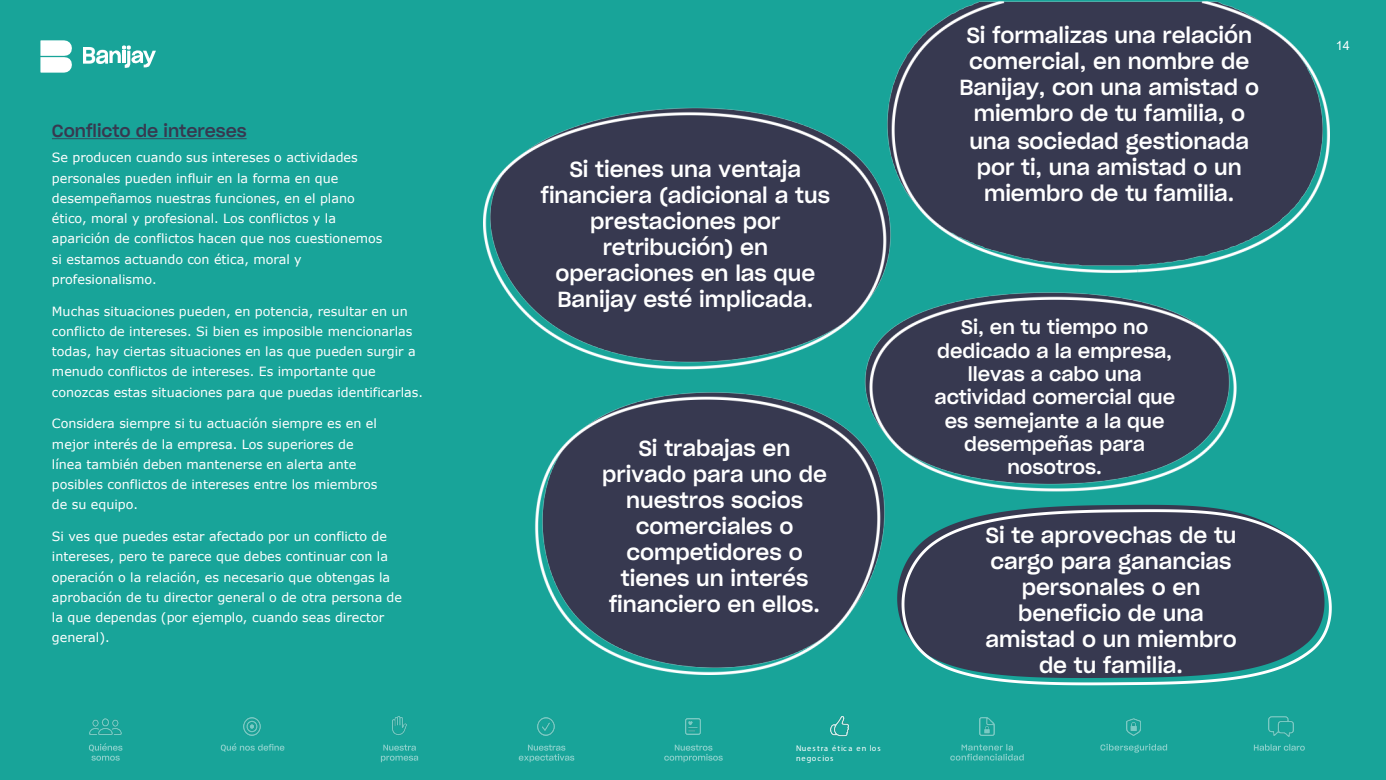
<style>
.page{position:relative;width:1386px;height:780px;background:#fff}
.page>*{position:absolute;margin:0;border:0;box-sizing:border-box;transform-origin:0 0}
.t1{font:21.44px/26px "Sharp Grotesk Medium 20";color:#fff;text-align:center}
.t2{font:19.25px/23.4px "Sharp Grotesk Medium 20";color:#fff;text-align:center}
.t3{font:17.15px "Sharp Grotesk Medium 20";color:#373950}
.t4{font:12.69px/20.2px "Verdana";color:#fff}
.t5{font:12.69px "Arial";color:#fff}
.t6{font:8.31px/10px "Myriad Pro";letter-spacing:.105em;color:#fff}
</style>
<div class="page">
<div style="left:0;top:0;width:1385px;height:779px;background:#18a499"></div>
<svg style="left:52px;top:138px;width:194px;height:1px"></svg>
<img style="left:84px;top:48px;width:24px;height:15px">
<svg style="left:109px;top:45px;width:47px;height:23px"></svg>
<svg style="left:40px;top:40px;width:32px;height:33px"></svg>
<svg style="left:89px;top:743px;width:33px;height:17px"></svg>
<svg style="left:221px;top:743px;width:63px;height:8px"></svg>
<svg style="left:381px;top:744px;width:37px;height:17px"></svg>
<svg style="left:518px;top:744px;width:56px;height:17px"></svg>
<svg style="left:664px;top:744px;width:58px;height:17px"></svg>
<svg style="left:1253px;top:744px;width:51px;height:6px"></svg>
<img style="left:89px;top:718px;width:32px;height:16px">
<img style="left:243px;top:717px;width:18px;height:17px">
<img style="left:393px;top:716px;width:13px;height:19px">
<img style="left:537px;top:717px;width:17px;height:17px">
<img style="left:685px;top:718px;width:15px;height:16px">
<img style="left:830px;top:716px;width:18px;height:19px">
<img style="left:979px;top:717px;width:15px;height:18px">
<img style="left:1126px;top:718px;width:14px;height:17px">
<img style="left:1268px;top:716px;width:24px;height:20px">
<svg style="left:950px;top:744px;width:73px;height:16px"></svg>
<svg style="left:1100px;top:743px;width:67px;height:9px"></svg>
<img style="left:483px;top:1px;width:846px;height:672px">
<svg style="left:897px;top:504px;width:427px;height:169px"></svg>
<svg style="left:900px;top:507px;width:432px;height:179px"></svg>
<p class="t3" style="left:52px;top:117px;width:196px">Conflicto de intereses</p>
<p class="t4" style="left:52px;top:147px;width:332px">Se producen cuando sus intereses o actividades personales pueden influir en la forma en que desempeñamos nuestras funciones, en el plano ético, moral y profesional. Los conflictos y la aparición de conflictos hacen que nos cuestionemos si estamos actuando con ética, moral y profesionalismo.</p>
<p class="t4" style="left:52px;top:300px;width:372px">Muchas situaciones pueden, en potencia, resultar en un conflicto de intereses. Si bien es imposible mencionarlas todas, hay ciertas situaciones en las que pueden surgir a menudo conflictos de intereses. Es importante que conozcas estas situaciones para que puedas identificarlas.</p>
<p class="t4" style="left:52px;top:413px;width:327px">Considera siempre si tu actuación siempre es en el mejor interés de la empresa. Los superiores de línea también deben mantenerse en alerta ante posibles conflictos de intereses entre los miembros de su equipo.</p>
<p class="t4" style="left:52px;top:526px;width:351px">Si ves que puedes estar afectado por un conflicto de intereses, pero te parece que debes continuar con la operación o la relación, es necesario que obtengas la aprobación de tu director general o de otra persona de la que dependas (por ejemplo, cuando seas director general).</p>
<p class="t1" style="left:541px;top:155px;width:290px">Si tienes una ventaja financiera (adicional a tus prestaciones por retribución) en operaciones en las que<br>Banijay esté implicada.</p>
<p class="t1" style="left:602px;top:433px;width:226px">Si trabajas en privado para uno de nuestros socios comerciales o competidores o tienes un interés financiero en ellos.</p>
<p class="t6" style="left:796px;top:742px;width:86px">Nuestra ética en los negocios</p>
<p class="t1" style="left:959px;top:21px;width:301px">Si formalizas una relación comercial, en nombre de<br>Banijay, con una amistad o miembro de tu familia, o</p>
<p class="t1" style="left:969px;top:126px;width:281px;line-height:26.2px">una sociedad gestionada por ti, una amistad o un miembro de tu familia.</p>
<p class="t2" style="left:934px;top:314px;width:242px">Si, en tu tiempo no dedicado a la empresa, llevas a cabo una actividad comercial que es semejante a la que desempeñas para nosotros.</p>
<p class="t1" style="left:985px;top:520px;width:253px">Si te aprovechas de tu cargo para ganancias personales o en beneficio de una amistad o un miembro de tu familia.</p>
<p class="t5" style="left:1335px;top:37px;width:16px">14</p>
</div>
